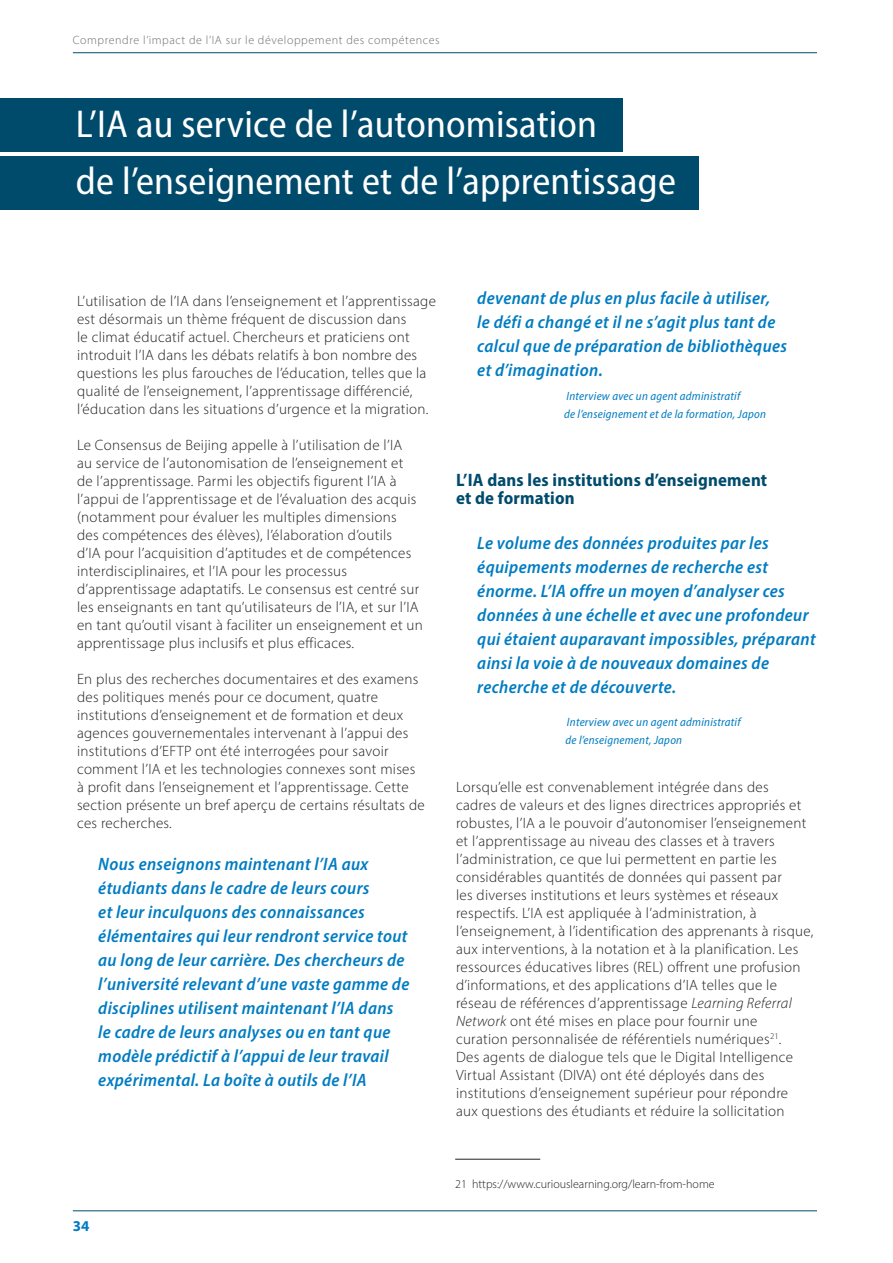
<style>
.page{position:relative;width:893px;height:1263px;background:#fff}
.page>*{position:absolute;margin:0;border:0;box-sizing:border-box;transform-origin:0 0}
.t1{font:semi-condensed 39px "Myriad Pro";letter-spacing:.005em;color:#fff}
.t2{font:italic 600 semi-condensed 18px/24px "Myriad Pro";letter-spacing:.02em;color:#007cc2}
.t3{font:700 semi-condensed 18px "Myriad Pro";letter-spacing:.01em;color:#004b6c}
.t4{font:300 15px/18px "Myriad Pro";letter-spacing:.02em;color:#231f20}
.t5{font:700 15px "Myriad Pro";color:#007cc2}
.t6{font:italic semi-condensed 12px "Myriad Pro";letter-spacing:.02em;color:#007cc2}
.t7{font:300 12px "Myriad Pro";letter-spacing:.05em;color:#6c6d70}
.t8{font:300 12px "Myriad Pro";color:#231f20}
.s1{font-style:italic}
</style>
<div class="page">
<hr style="left:455px;top:1159px;width:85px;height:1px;background:#231f20">
<div style="left:0;top:156px;width:699px;height:54px;background:#004b6c"></div>
<div style="left:0;top:98px;width:622px;height:54px;background:#004b6c"></div>
<hr style="left:73px;top:52px;width:744px;height:1px;background:#004b6c">
<hr style="left:73px;top:1210px;width:744px;height:1px;background:#004b6c">
<p class="t7" style="left:73px;top:33px;width:368px">Comprendre l’impact de l’IA sur le développement des compétences</p>
<p class="t1" style="left:76px;top:100px;width:523px">L’IA au service de l’autonomisation</p>
<p class="t1" style="left:76px;top:157px;width:602px">de l’enseignement et de l’apprentissage</p>
<p class="t4" style="left:77px;top:292px;width:360px">L’utilisation de l’IA dans l’enseignement et l’apprentissage est désormais un thème fréquent de discussion dans<br>le climat éducatif actuel. Chercheurs et praticiens ont introduit l’IA dans les débats relatifs à bon nombre des questions les plus farouches de l’éducation, telles que la qualité de l’enseignement, l’apprentissage différencié, l’éducation dans les situations d’urgence et la migration.</p>
<p class="t4" style="left:77px;top:436px;width:347px">Le Consensus de Beijing appelle à l’utilisation de l’IA<br>au service de l’autonomisation de l’enseignement et de l’apprentissage. Parmi les objectifs figurent l’IA à l’appui de l’apprentissage et de l’évaluation des acquis (notamment pour évaluer les multiples dimensions<br>des compétences des élèves), l’élaboration d’outils<br>d’IA pour l’acquisition d’aptitudes et de compétences interdisciplinaires, et l’IA pour les processus d’apprentissage adaptatifs. Le consensus est centré sur les enseignants en tant qu’utilisateurs de l’IA, et sur l’IA en tant qu’outil visant à faciliter un enseignement et un apprentissage plus inclusifs et plus efficaces.</p>
<p class="t4" style="left:77px;top:670px;width:349px">En plus des recherches documentaires et des examens des politiques menés pour ce document, quatre institutions d’enseignement et de formation et deux agences gouvernementales intervenant à l’appui des institutions d’EFTP ont été interrogées pour savoir comment l’IA et les technologies connexes sont mises à profit dans l’enseignement et l’apprentissage. Cette section présente un bref aperçu de certains résultats de ces recherches.</p>
<p class="t2" style="left:98px;top:852px;width:313px">Nous enseignons maintenant l’IA aux étudiants dans le cadre de leurs cours<br>et leur inculquons des connaissances élémentaires qui leur rendront service tout au long de leur carrière. Des chercheurs de l’université relevant d’une vaste gamme de disciplines utilisent maintenant l’IA dans le cadre de leurs analyses ou en tant que modèle prédictif à l’appui de leur travail expérimental. La boîte à outils de l’IA</p>
<p class="t2" style="left:477px;top:285px;width:311px">devenant de plus en plus facile à utiliser, le défi a changé et il ne s’agit plus tant de calcul que de préparation de bibliothèques et d’imagination.</p>
<p class="t6" style="left:566px;top:388px;width:175px">Interview avec un agent administratif</p>
<p class="t6" style="left:564px;top:406px;width:203px">de l’enseignement et de la formation, Japon</p>
<p class="t3" style="left:456px;top:468px;width:313px">L’IA dans les institutions d’enseignement</p>
<p class="t3" style="left:456px;top:486px;width:120px">et de formation</p>
<p class="t2" style="left:477px;top:531px;width:340px">Le volume des données produites par les équipements modernes de recherche est énorme. L’IA offre un moyen d’analyser ces données à une échelle et avec une profondeur qui étaient auparavant impossibles, préparant ainsi la voie à de nouveaux domaines de recherche et de découverte.</p>
<p class="t6" style="left:567px;top:715px;width:175px">Interview avec un agent administratif</p>
<p class="t6" style="left:566px;top:733px;width:118px">de l’enseignement, Japon</p>
<p class="t4" style="left:456px;top:778px;width:359px">Lorsqu’elle est convenablement intégrée dans des<br>cadres de valeurs et des lignes directrices appropriés et robustes, l’IA a le pouvoir d’autonomiser l’enseignement et l’apprentissage au niveau des classes et à travers l’administration, ce que lui permettent en partie les considérables quantités de données qui passent par<br>les diverses institutions et leurs systèmes et réseaux respectifs. L’IA est appliquée à l’administration, à l’enseignement, à l’identification des apprenants à risque, aux interventions, à la notation et à la planification. Les ressources éducatives libres (REL) offrent une profusion d’informations, et des applications d’IA telles que le réseau de références d’apprentissage <span class="s1">Learning Referral Network</span> ont été mises en place pour fournir une</p>
<p class="t4" style="left:456px;top:1030px;width:327px">curation personnalisée de référentiels numériques<sup>21</sup>.</p>
<p class="t4" style="left:456px;top:1048px;width:339px">Des agents de dialogue tels que le Digital Intelligence<br>Virtual Assistant (DIVA) ont été déployés dans des institutions d’enseignement supérieur pour répondre</p>
<p class="t4" style="left:456px;top:1102px;width:330px">aux questions des étudiants et réduire la sollicitation</p>
<p class="t5" style="left:73px;top:1216px;width:18px">34</p>
<p class="t8" style="left:455px;top:1177px;width:261px">21 https://www.curiouslearning.org/learn-from-home</p>
</div>
